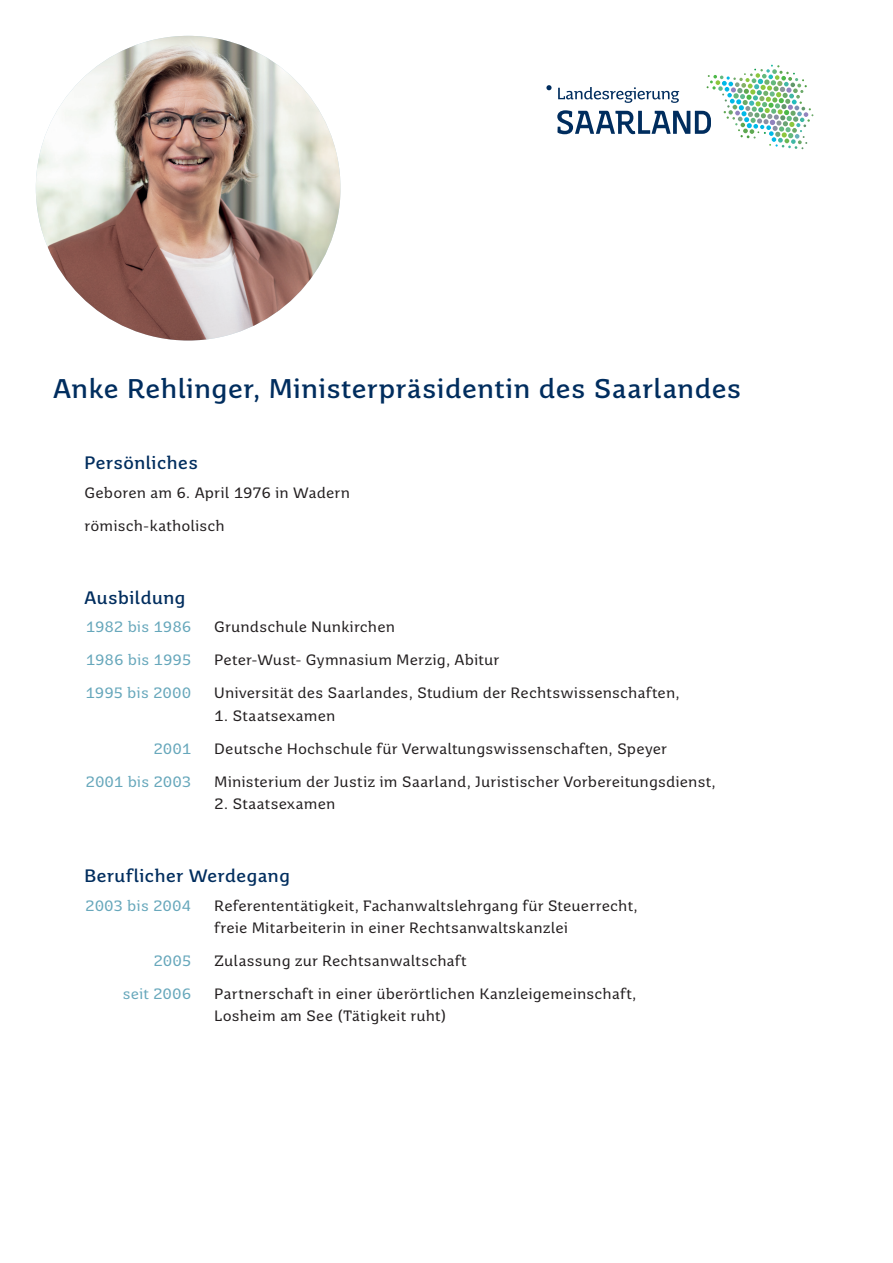
<style>
.page{position:relative;width:893px;height:1263px;background:#fff}
.page>*{position:absolute;margin:0;border:0;box-sizing:border-box;transform-origin:0 0}
.t1{font:700 27px "Saar 1450 Text";letter-spacing:-.005em;color:#002d5e}
.t2{font:700 18px "Saar 1450 Text";letter-spacing:-.005em;color:#002d5e}
.t3{font:15px/22.5px "Saar 1450 Text";letter-spacing:.005em;color:#231f20}
.t4{font:15px "Saar 1450 Text";letter-spacing:-.005em;color:#66a7bb}
</style>
<div class="page">
<svg style="left:546px;top:65px;width:267px;height:84px"></svg>
<img style="left:36px;top:36px;width:304px;height:304px;border-radius:152px">
<h1 class="t1" style="left:53px;top:373px;width:690px">Anke Rehlinger, Ministerpräsidentin des Saarlandes</h1>
<p class="t2" style="left:84px;top:452px;width:115px">Persönliches</p>
<p class="t3" style="left:85px;top:476px;width:267px;line-height:33px">Geboren am 6. April 1976 in Wadern römisch-katholisch</p>
<p class="t2" style="left:84px;top:587px;width:103px">Ausbildung</p>
<p class="t4" style="left:86px;top:618px;width:107px">1982 bis 1986</p>
<p class="t3" style="left:214px;top:616px;width:182px">Grundschule Nunkirchen</p>
<p class="t4" style="left:86px;top:651px;width:107px">1986 bis 1995</p>
<p class="t3" style="left:214px;top:649px;width:287px">Peter-Wust- Gymnasium Merzig, Abitur</p>
<p class="t4" style="left:85px;top:684px;width:107px">1995 bis 2000</p>
<p class="t3" style="left:214px;top:681px;width:467px">Universität des Saarlandes, Studium der Rechtswissenschaften,</p>
<p class="t3" style="left:214px;top:704px;width:123px">1. Staatsexamen</p>
<p class="t4" style="left:153px;top:739px;width:39px">2001</p>
<p class="t3" style="left:214px;top:737px;width:454px">Deutsche Hochschule für Verwaltungswissenschaften, Speyer</p>
<p class="t4" style="left:86px;top:772px;width:107px">2001 bis 2003</p>
<p class="t3" style="left:214px;top:770px;width:503px">Ministerium der Justiz im Saarland, Juristischer Vorbereitungsdienst,</p>
<p class="t3" style="left:214px;top:792px;width:123px">2. Staatsexamen</p>
<p class="t2" style="left:84px;top:865px;width:207px">Beruflicher Werdegang</p>
<p class="t4" style="left:85px;top:896px;width:108px">2003 bis 2004</p>
<p class="t3" style="left:214px;top:894px;width:425px">Referententätigkeit, Fachanwaltslehrgang für Steuerrecht, freie Mitarbeiterin in einer Rechtsanwaltskanzlei</p>
<p class="t4" style="left:153px;top:952px;width:39px">2005</p>
<p class="t3" style="left:214px;top:949px;width:254px">Zulassung zur Rechtsanwaltschaft</p>
<p class="t4" style="left:123px;top:985px;width:70px">seit 2006</p>
<p class="t3" style="left:214px;top:982px;width:424px">Partnerschaft in einer überörtlichen Kanzleigemeinschaft,<br>Losheim am See (Tätigkeit ruht)</p>
</div>
